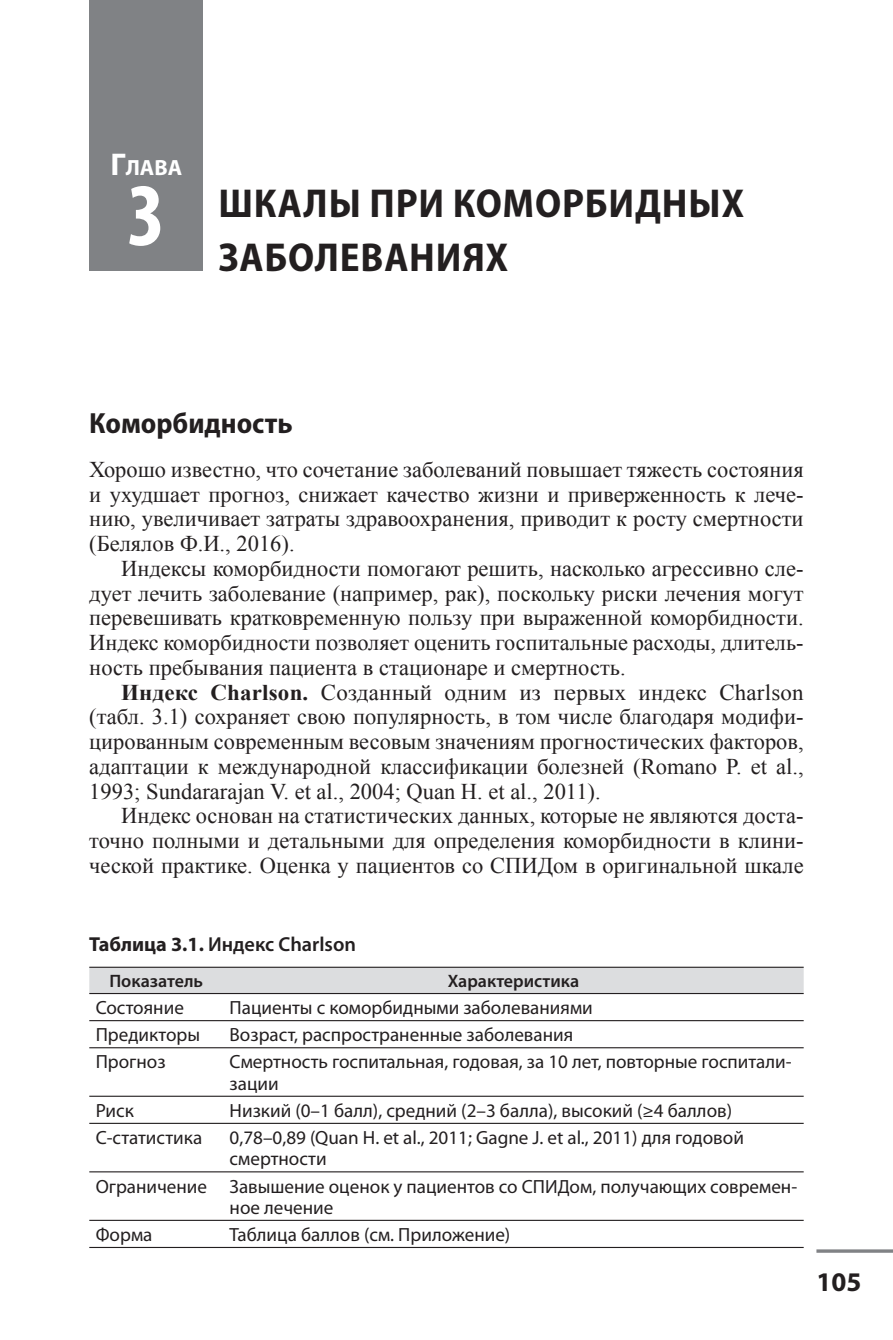
<style>
.page{position:relative;width:893px;height:1340px;background:#fff}
.page>*{position:absolute;margin:0;border:0;box-sizing:border-box;transform-origin:0 0}
.t1{font:700 condensed 90px "Myriad Pro";color:#fff}
.t2{font:700 semi-condensed 40.5px/54px "Myriad Pro";letter-spacing:.02em;color:#231f20}
.t3{font:700 semi-condensed 29.25px "Myriad Pro";color:#231f20}
.t4{font:700 27px "Myriad Pro";color:#231f20}
.t5{font:22.5px/24.8px "Times New Roman";color:#231f20;text-align:justify}
.t6{font:700 22.05px "Myriad Pro";color:#fff}
.t7{font:600 20.25px "Myriad Pro";color:#231f20}
.t8{font:19.12px/21.4px "Myriad Pro";color:#231f20}
.t9{font:600 18px "Myriad Pro";color:#231f20}
.s1{font-size:31.5px}
.s2{font-weight:700}
</style>
<div class="page">
<hr style="left:816px;top:1249px;width:77px;height:3px;background:#808285">
<div style="left:89px;top:0;width:114px;height:271px;background:#808285"></div>
<div style="left:89px;top:967px;width:715px;height:26px;background:#dcdddf"></div>
<svg style="left:89px;top:994px;width:715px;height:227px"></svg>
<hr style="left:89px;top:1020px;width:715px;height:1px;background:#231f20">
<hr style="left:89px;top:1047px;width:715px;height:1px;background:#231f20">
<hr style="left:89px;top:1095px;width:715px;height:1px;background:#231f20">
<hr style="left:89px;top:1122px;width:715px;height:1px;background:#231f20">
<hr style="left:89px;top:1171px;width:715px;height:1px;background:#231f20">
<hr style="left:89px;top:1219px;width:715px;height:1px;background:#231f20">
<hr style="left:89px;top:1246px;width:715px;height:1px;background:#231f20">
<hr style="left:89px;top:966px;width:715px;height:1px;background:#231f20">
<hr style="left:89px;top:993px;width:715px;height:1px;background:#231f20">
<p class="t6" style="left:110px;top:159px;width:73px"><span class="s1">Г</span>ЛАВА</p>
<h1 class="t1" style="left:127px;top:183px;width:40px">3</h1>
<h2 class="t2" style="left:219px;top:179px;width:527px">ШКАЛЫ ПРИ КОМОРБИДНЫХ<br>ЗАБОЛЕВАНИЯХ</h2>
<h3 class="t3" style="left:89px;top:412px;width:205px">Коморбидность</h3>
<p class="t5" style="left:89px;top:457px;width:716px">Хорошо известно, что сочетание заболеваний повышает тяжесть состояния и ухудшает прогноз, снижает качество жизни и приверженность к лече&shy;нию, увеличивает затраты здравоохранения, приводит к росту смертности (Белялов Ф.И., 2016).</p>
<p class="t5" style="left:89px;top:556px;width:716px;text-indent:32px">Индексы коморбидности помогают решить, насколько агрессивно сле&shy;дует лечить заболевание (например, рак), поскольку риски лечения могут перевешивать кратковременную пользу при выраженной коморбидности.<br>Индекс коморбидности позволяет оценить госпитальные расходы, длитель&shy;ность пребывания пациента в стационаре и смертность.</p>
<p class="t5" style="left:89px;top:679px;width:716px;text-indent:32px"><span class="s2">Индекс Charlson.</span> Созданный одним из первых индекс Charlson (табл. 3.1) сохраняет свою популярность, в том числе благодаря модифи&shy;цированным современным весовым значениям прогностических факторов, адаптации к международной классификации болезней (Romano P. et al., 1993; Sundararajan V. et al., 2004; Quan H. et al., 2011).</p>
<p class="t5" style="left:89px;top:803px;width:716px;text-indent:32px">Индекс основан на статистических данных, которые не являются доста&shy;точно полными и детальными для определения коморбидности в клини&shy;ческой практике. Оценка у пациентов со СПИДом в оригинальной шкале</p>
<p class="t7" style="left:89px;top:936px;width:268px"><span class="s2">Таблица 3.1.</span> Индекс Charlson</p>
<p class="t9" style="left:109px;top:974px;width:95px">Показатель</p>
<p class="t9" style="left:448px;top:974px;width:133px">Характеристика</p>
<p class="t8" style="left:96px;top:998px;width:90px">Состояние</p>
<p class="t8" style="left:230px;top:998px;width:365px">Пациенты с коморбидными заболеваниями</p>
<p class="t8" style="left:96px;top:1025px;width:106px">Предикторы</p>
<p class="t8" style="left:230px;top:1025px;width:345px">Возраст, распространенные заболевания</p>
<p class="t8" style="left:96px;top:1052px;width:71px">Прогноз</p>
<p class="t8" style="left:230px;top:1052px;width:563px">Смертность госпитальная, годовая, за 10 лет, повторные госпитали&shy;зации</p>
<p class="t8" style="left:96px;top:1101px;width:40px">Риск</p>
<p class="t8" style="left:230px;top:1101px;width:504px">Низкий (0–1 балл), средний (2–3 балла), высоки й (≥4 баллов)</p>
<p class="t8" style="left:96px;top:1128px;width:108px">С-статистика</p>
<p class="t8" style="left:230px;top:1128px;width:516px">0,78–0,89 (Quan H. et al., 2011; Gagne J. et al., 2011) для годовой смертности</p>
<p class="t8" style="left:230px;top:1176px;width:569px;text-indent:-134px">Ограничение Завышение оценок у пациентов со СПИДом, получающих современ&shy;ное лечение</p>
<p class="t8" style="left:96px;top:1225px;width:58px">Форма</p>
<p class="t8" style="left:230px;top:1225px;width:282px">Таблица баллов (см. Приложение)</p>
<p class="t4" style="left:816px;top:1271px;width:46px">105</p>
</div>
